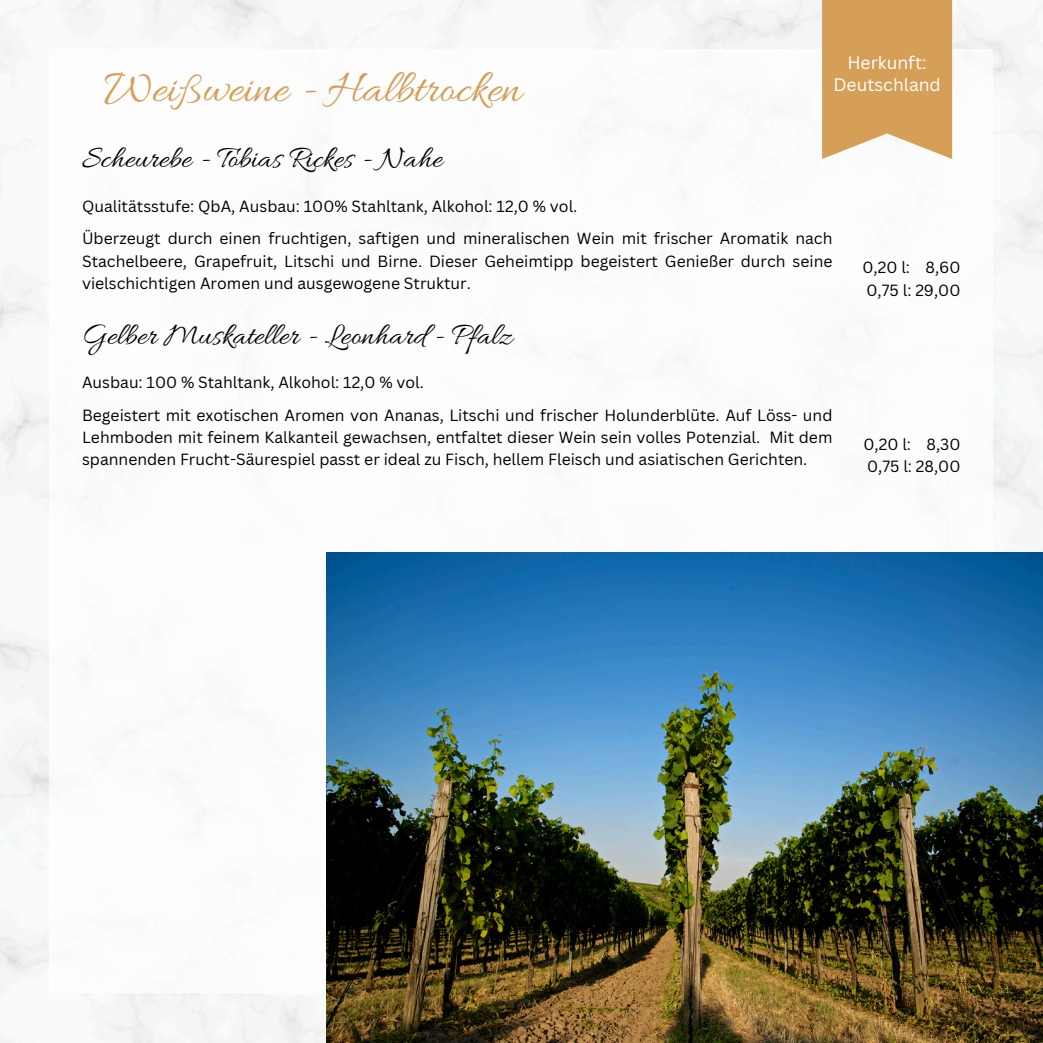
<style>
.page{position:relative;width:1043px;height:1043px;background:#fff}
.page>*{position:absolute;margin:0;border:0;box-sizing:border-box;transform-origin:0 0}
.t1{font:47.25px "Allura";color:#d59f57}
.t2{font:31.5px "Allura";color:#000}
.t3{font:17.5px/21px "Canva Sans";color:#fff;text-align:center}
.t4{font:15.75px/22.2px "Canva Sans";color:#000;text-align:justify}
</style>
<div class="page">
<img style="left:0;top:0;width:1042px;height:1042px">
<div style="left:50px;top:50px;width:942px;height:942px;background:#fff"></div>
<img style="left:326px;top:552px;width:716px;height:490px">
<svg style="left:821px;top:0;width:130px;height:159px;background:#d9a96a"></svg>
<p class="t1" style="left:104px;top:62px;width:418px">Weißweine - Halbtrocken</p>
<p class="t3" style="left:833px;top:52px;width:109px">Herkunft:<br>Deutschland</p>
<p class="t2" style="left:82px;top:141px;width:362px">Scheurebe - Tobias Rickes - Nahe</p>
<h1 class="t4" style="left:82px;top:194px;width:496px">Qualitätsstufe: QbA, Ausbau: 100% Stahltank, Alkohol: 12,0 % vol.</h1>
<p class="t4" style="left:82px;top:227px;width:751px">Überzeugt durch einen fruchtigen, saftigen und mineralischen Wein mit frischer Aromatik nach Stachelbeere, Grapefruit, Litschi und Birne. Dieser Geheimtipp begeistert Genießer durch seine vielschichtigen Aromen und ausgewogene Struktur.</p>
<p class="t2" style="left:82px;top:317px;width:431px">Gelber Muskateller - Leonhard - Pfalz</p>
<p class="t4" style="left:82px;top:370px;width:343px">Ausbau: 100 % Stahltank, Alkohol: 12,0 % vol.</p>
<p class="t4" style="left:82px;top:403px;width:751px">Begeistert mit exotischen Aromen von Ananas, Litschi und frischer Holunderblüte. Auf Löss- und Lehmboden mit feinem Kalkanteil gewachsen, entfaltet dieser Wein sein volles Potenzial. Mit dem spannenden Frucht-Säurespiel passt er ideal zu Fisch, hellem Fleisch und asiatischen Gerichten.</p>
<p class="t4" style="left:862px;top:256px;width:99px">0,20 l: 8,60</p>
<p class="t4" style="left:866px;top:278px;width:95px">0,75 l: 29,00</p>
<p class="t4" style="left:863px;top:432px;width:98px">0,20 l: 8,30</p>
<p class="t4" style="left:866px;top:454px;width:95px">0,75 l: 28,00</p>
</div>
